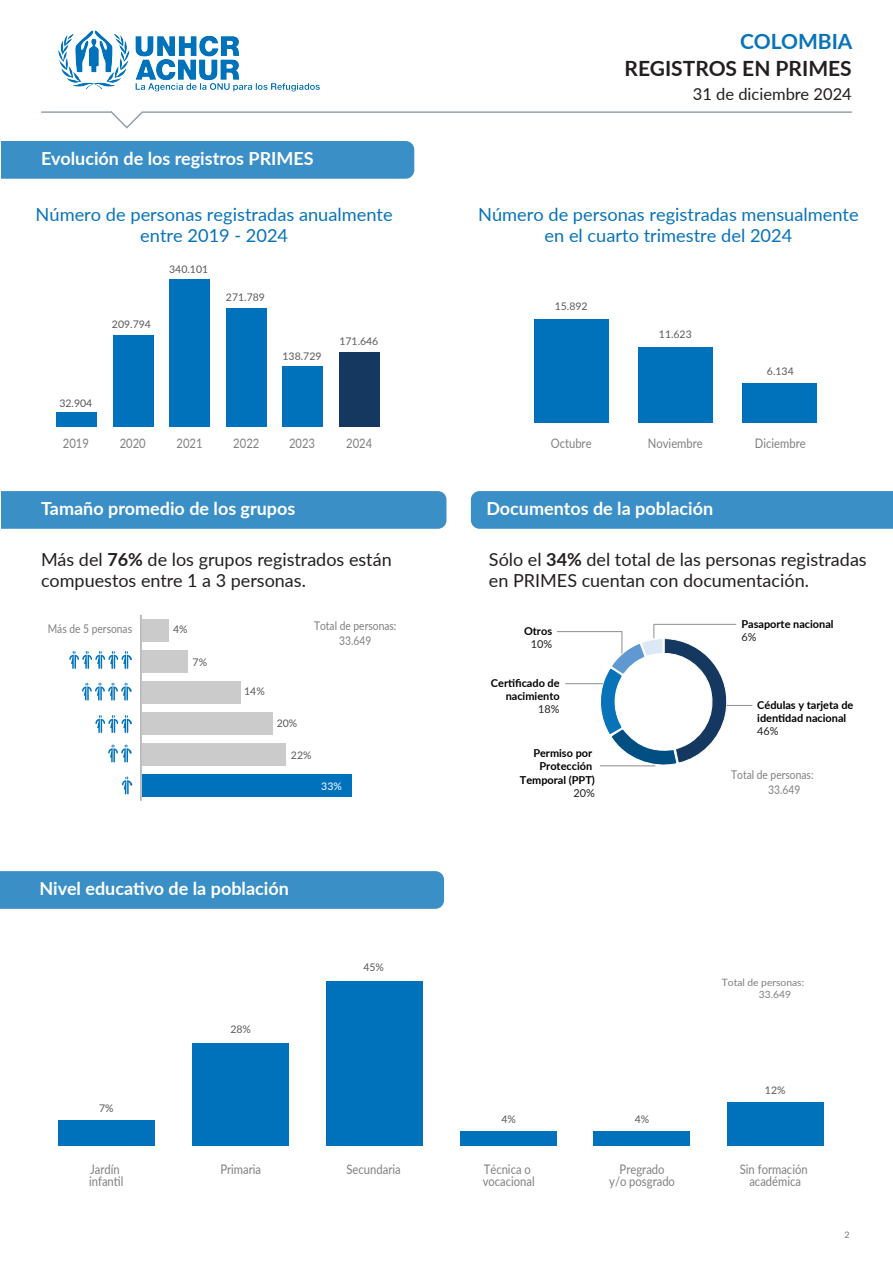
<style>
.page{position:relative;width:893px;height:1263px;background:#fff}
.page>*{position:absolute;margin:0;border:0;box-sizing:border-box;transform-origin:0 0}
.t1{font:700 21px "Lato";color:#231f20}
.t2{font:700 21px "Lato";color:#0973b9}
.t3{font:18px/21.6px "Lato";color:#231f20}
.t4{font:18px/21.6px "Lato";color:#0973b9;text-align:center}
.t5{font:700 18px "Lato";color:#fff}
.t6{font:16.5px "Lato";color:#231f20}
.t7{font:13.2px/12px "Lato";color:#7f7f7f;scale:.85 1}
.t8{font:12px/14.4px "Lato";color:#7f7f7f;text-align:center;scale:.85 1}
.t9{font:700 10.95px/13px "Lato";color:#000;text-align:right}
.t10{font:10.95px "Lato";color:#231f20}
.t11{font:10.5px "Lato";color:#58595b}
.t12{font:10.5px "Lato";color:#fff}
.t13{font:10.05px/12px "Lato";color:#7f7f7f}
.t14{font:9px "Lato";color:#767576}
.s1{font-weight:700}
</style>
<div class="page">
<div style="left:0;top:871px;width:444px;height:38px;background:#3a8fc7"></div>
<div style="left:1px;top:141px;width:413px;height:38px;background:#3a8fc7"></div>
<div style="left:1px;top:491px;width:445px;height:38px;background:#3a8fc7"></div>
<hr style="left:140px;top:615px;width:2px;height:186px;background:#a6a8ab">
<div style="left:142px;top:619px;width:27px;height:22px;background:#cccbcb"></div>
<div style="left:142px;top:650px;width:46px;height:22px;background:#cccbcb"></div>
<div style="left:142px;top:681px;width:99px;height:22px;background:#cccbcb"></div>
<div style="left:142px;top:712px;width:131px;height:22px;background:#cccbcb"></div>
<div style="left:142px;top:743px;width:144px;height:22px;background:#cccbcb"></div>
<div style="left:142px;top:774px;width:210px;height:22px;background:#0072bc"></div>
<svg style="left:69px;top:651px;width:63px;height:18px"></svg>
<svg style="left:82px;top:683px;width:50px;height:17px"></svg>
<svg style="left:95px;top:715px;width:37px;height:18px"></svg>
<svg style="left:108px;top:744px;width:24px;height:18px"></svg>
<svg style="left:122px;top:776px;width:10px;height:18px"></svg>
<div style="left:56px;top:412px;width:41px;height:15px;background:#0072bc"></div>
<div style="left:113px;top:335px;width:40px;height:92px;background:#0072bc"></div>
<div style="left:169px;top:279px;width:41px;height:148px;background:#0072bc"></div>
<div style="left:226px;top:308px;width:40px;height:119px;background:#0072bc"></div>
<div style="left:282px;top:366px;width:41px;height:61px;background:#0072bc"></div>
<div style="left:339px;top:352px;width:40px;height:75px;background:#14385f"></div>
<div style="left:535px;top:319px;width:74px;height:104px;background:#0072bc"></div>
<div style="left:638px;top:347px;width:75px;height:76px;background:#0072bc"></div>
<div style="left:742px;top:383px;width:75px;height:40px;background:#0072bc"></div>
<div style="left:471px;top:491px;width:422px;height:38px;background:#3a8fc7"></div>
<div style="left:58px;top:1120px;width:97px;height:25px;background:#0072bc"></div>
<div style="left:192px;top:1043px;width:97px;height:102px;background:#0072bc"></div>
<div style="left:326px;top:981px;width:96px;height:164px;background:#0072bc"></div>
<div style="left:460px;top:1131px;width:96px;height:14px;background:#0072bc"></div>
<div style="left:594px;top:1131px;width:96px;height:14px;background:#0072bc"></div>
<div style="left:728px;top:1101px;width:96px;height:44px;background:#0072bc"></div>
<svg style="left:111px;top:112px;width:32px;height:17px"></svg>
<hr style="left:142px;top:111px;width:710px;height:2px;background:#93a3ab">
<hr style="left:41px;top:111px;width:71px;height:2px;background:#93a3ab">
<img style="left:41px;top:30px;width:298px;height:82px">
<hr style="left:565px;top:683px;width:38px;height:1px;background:#8d8d8d">
<hr style="left:557px;top:631px;width:65px;height:1px;background:#8d8d8d">
<svg style="left:598px;top:624px;width:154px;height:143px"></svg>
<h2 class="t5" style="left:41px;top:145px;width:274px">Evolución de los registros PRIMES</h2>
<h2 class="t4" style="left:36px;top:202px;width:359px">Número de personas registradas anualmente entre 2019 - 2024</h2>
<p class="t11" style="left:59px;top:395px;width:34px">32.904</p>
<p class="t7" style="left:63px;top:437px;width:32px">2019</p>
<p class="t11" style="left:112px;top:316px;width:41px">209.794</p>
<p class="t11" style="left:169px;top:262px;width:41px">340.101</p>
<p class="t11" style="left:226px;top:290px;width:41px">271.789</p>
<p class="t11" style="left:282px;top:349px;width:41px">138.729</p>
<p class="t11" style="left:339px;top:334px;width:41px">171.646</p>
<p class="t7" style="left:120px;top:437px;width:32px">2020</p>
<p class="t7" style="left:177px;top:437px;width:32px">2021</p>
<p class="t7" style="left:233px;top:437px;width:32px">2022</p>
<p class="t7" style="left:346px;top:437px;width:32px">2024</p>
<p class="t7" style="left:289px;top:437px;width:32px">2023</p>
<h2 class="t5" style="left:41px;top:495px;width:256px">Tamaño promedio de los grupos</h2>
<h2 class="t3" style="left:41px;top:547px;width:352px">Más del <span class="s1">76%</span> de los grupos registrados están compuestos entre 1 a 3 personas.</h2>
<p class="t8" style="left:48px;top:621px;width:101px">Más de 5 personas</p>
<p class="t11" style="left:173px;top:622px;width:16px">4%</p>
<p class="t11" style="left:193px;top:654px;width:16px">7%</p>
<p class="t8" style="left:314px;top:618px;width:98px">Total de personas:<br>33.649</p>
<p class="t11" style="left:244px;top:684px;width:22px">14%</p>
<p class="t11" style="left:277px;top:715px;width:22px">20%</p>
<p class="t11" style="left:291px;top:747px;width:22px">22%</p>
<p class="t12" style="left:321px;top:778px;width:22px">33%</p>
<h2 class="t5" style="left:40px;top:875px;width:251px">Nivel educativo de la población</h2>
<p class="t11" style="left:99px;top:1101px;width:16px">7%</p>
<p class="t11" style="left:230px;top:1022px;width:22px">28%</p>
<p class="t11" style="left:363px;top:959px;width:22px">45%</p>
<h1 class="t2" style="left:740px;top:26px;width:114px">COLOMBIA</h1>
<p class="t6" style="left:693px;top:82px;width:160px">31 de diciembre 2024</p>
<h1 class="t1" style="left:624px;top:53px;width:229px">REGISTROS EN PRIMES</h1>
<h2 class="t4" style="left:478px;top:202px;width:382px">Número de personas registradas mensualmente en el cuarto trimestre del 2024</h2>
<p class="t11" style="left:555px;top:299px;width:34px">15.892</p>
<p class="t11" style="left:659px;top:327px;width:34px">11.623</p>
<p class="t11" style="left:767px;top:363px;width:28px">6.134</p>
<p class="t7" style="left:551px;top:437px;width:50px">Octubre</p>
<p class="t7" style="left:648px;top:437px;width:66px">Noviembre</p>
<p class="t7" style="left:755px;top:437px;width:61px">Diciembre</p>
<h2 class="t5" style="left:486px;top:495px;width:228px">Documentos de la población</h2>
<h2 class="t3" style="left:489px;top:547px;width:379px">Sólo el <span class="s1">34%</span> del total de las personas registradas en PRIMES cuentan con documentación.</h2>
<p class="t9" style="left:524px;top:623px;width:30px">Otros</p>
<p class="t10" style="left:531px;top:636px;width:23px">10%</p>
<p class="t9" style="left:491px;top:676px;width:70px">Certificado de nacimiento</p>
<p class="t10" style="left:538px;top:701px;width:23px">18%</p>
<p class="t9" style="left:520px;top:746px;width:77px">Permiso por<br>Protección<br>Temporal (PPT)</p>
<p class="t10" style="left:573px;top:785px;width:23px">20%</p>
<p class="t11" style="left:501px;top:1111px;width:16px">4%</p>
<p class="t11" style="left:635px;top:1111px;width:16px">4%</p>
<p class="t9" style="left:741px;top:617px;width:94px">Pasaporte nacional</p>
<p class="t10" style="left:741px;top:629px;width:17px">6%</p>
<p class="t9" style="left:757px;top:698px;width:98px;text-align:left">Cédulas y tarjeta de identidad nacional</p>
<p class="t10" style="left:757px;top:724px;width:23px">46%</p>
<p class="t8" style="left:768px;top:767px;width:55px;text-align:left;text-indent:-37px">Total de personas:<br>33.649</p>
<p class="t13" style="left:759px;top:975px;width:47px;text-indent:-37px">Total de personas:<br>33.649</p>
<p class="t11" style="left:765px;top:1082px;width:22px">12%</p>
<p class="t7" style="left:89px;top:1163px;width:42px">Jardín infantil</p>
<p class="t7" style="left:609px;top:1163px;width:79px;text-align:center">Pregrado<br>y/o posgrado</p>
<p class="t7" style="left:220px;top:1163px;width:49px">Primaria</p>
<p class="t7" style="left:347px;top:1163px;width:65px">Secundaria</p>
<p class="t7" style="left:740px;top:1163px;width:81px;text-align:center">Sin formación académica</p>
<p class="t7" style="left:483px;top:1163px;width:63px">Técnica o vocacional</p>
<p class="t14" style="left:844px;top:1228px;width:7px">2</p>
</div>
